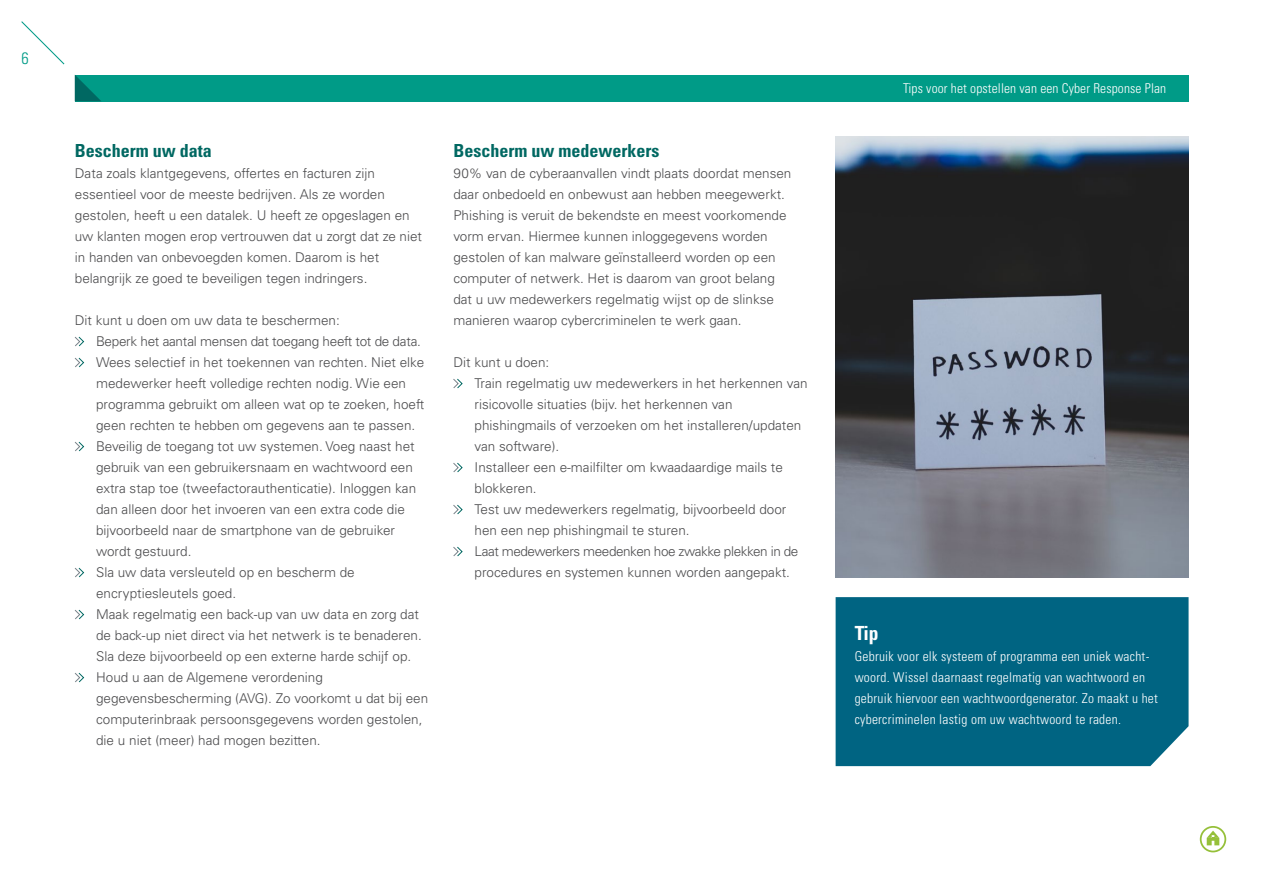
<style>
.page{position:relative;width:1263px;height:893px;background:#fff}
.page>*{position:absolute;margin:0;border:0;box-sizing:border-box;transform-origin:0 0}
.t1{font:700 condensed 19.5px "Univers LT Std";color:#fff}
.t2{font:700 condensed 18px "Univers LT Std";color:#006862}
.t3{font:300 condensed 16.5px "Univers LT Std";color:#009b87}
.t4{font:300 13.5px/21px "Univers LT Std";color:#4b4b4d}
.t5{font:300 condensed 13.5px/21px "Univers LT Std";letter-spacing:.02em;color:#fff}
.t6{font:300 condensed 13.5px "Univers LT Std";color:#fff}
</style>
<div class="page">
<svg style="left:21px;top:21px;width:44px;height:44px"></svg>
<div style="left:75px;top:75px;width:1113px;height:26px;background:#009b87"></div>
<svg style="left:74px;top:336px;width:10px;height:11px"></svg>
<svg style="left:74px;top:357px;width:10px;height:11px"></svg>
<svg style="left:74px;top:441px;width:10px;height:11px"></svg>
<svg style="left:74px;top:567px;width:10px;height:11px"></svg>
<svg style="left:74px;top:609px;width:10px;height:11px"></svg>
<svg style="left:74px;top:672px;width:10px;height:11px"></svg>
<svg style="left:453px;top:378px;width:10px;height:11px"></svg>
<svg style="left:453px;top:462px;width:10px;height:11px"></svg>
<svg style="left:453px;top:504px;width:10px;height:11px"></svg>
<svg style="left:453px;top:546px;width:10px;height:11px"></svg>
<svg style="left:75px;top:75px;width:26px;height:26px"></svg>
<svg style="left:1207px;top:831px;width:12px;height:14px"></svg>
<div style="left:1200px;top:826px;width:26px;height:26px;border:2px solid #96c03a;border-radius:50%"></div>
<img style="left:836px;top:136px;width:352px;height:441px">
<div style="left:836px;top:597px;width:352px;height:169px;background:#006482"></div>
<p class="t3" style="left:22px;top:48px;width:9px">6</p>
<h2 class="t2" style="left:75px;top:140px;width:138px">Bescherm uw data</h2>
<p class="t4" style="left:75px;top:163px;width:349px">Data zoals klantgegevens, offertes en facturen zijn essentieel voor de meeste bedrijven. Als ze worden gestolen, heeft u een datalek. U heeft ze opgeslagen en uw klanten mogen erop vertrouwen dat u zorgt dat ze niet in handen van onbevoegden komen. Daarom is het belangrijk ze goed te beveiligen tegen indringers.</p>
<p class="t4" style="left:96px;top:310px;width:334px;text-indent:-21px">Dit kunt u doen om uw data te beschermen:<br>Beperk het aantal mensen dat toegang heeft tot de data.<br>Wees selectief in het toekennen van rechten. Niet elke medewerker heeft volledige rechten nodig. Wie een programma gebruikt om alleen wat op te zoeken, hoeft geen rechten te hebben om gegevens aan te passen.<br>Beveilig de toegang tot uw systemen. Voeg naast het gebruik van een gebruikersnaam en wachtwoord een extra stap toe (tweefactorauthenticatie). Inloggen kan dan alleen door het invoeren van een extra code die bijvoorbeeld naar de smartphone van de gebruiker wordt gestuurd.<br>Sla uw data versleuteld op en bescherm de encryptiesleutels goed.<br>Maak regelmatig een back-up van uw data en zorg dat de back-up niet direct via het netwerk is te benaderen.<br>Sla deze bijvoorbeeld op een externe harde schijf op.<br>Houd u aan de Algemene verordening gegevensbescherming (AVG). Zo voorkomt u dat bij een computerinbraak persoonsgegevens worden gestolen, die u niet (meer) had mogen bezitten.</p>
<h2 class="t2" style="left:453px;top:140px;width:207px">Bescherm uw medewerkers</h2>
<p class="t4" style="left:453px;top:163px;width:340px">90% van de cyberaanvallen vindt plaats doordat mensen daar onbedoeld en onbewust aan hebben meegewerkt.<br>Phishing is veruit de bekendste en meest voorkomende vorm ervan. Hiermee kunnen inloggegevens worden gestolen of kan malware geïnstalleerd worden op een computer of netwerk. Het is daarom van groot belang dat u uw medewerkers regelmatig wijst op de slinkse manieren waarop cybercriminelen te werk gaan.</p>
<p class="t4" style="left:475px;top:352px;width:334px;text-indent:-21px">Dit kunt u doen:<br>Train regelmatig uw medewerkers in het herkennen van risicovolle situaties (bijv. het herkennen van phishingmails of verzoeken om het installeren/updaten van software).<br>Installeer een e-mailfilter om kwaadaardige mails te blokkeren.<br>Test uw medewerkers regelmatig, bijvoorbeeld door hen een nep phishingmail te sturen.<br>Laat medewerkers meedenken hoe zwakke plekken in de procedures en systemen kunnen worden aangepakt.</p>
<p class="t5" style="left:903px;top:77px;width:259px">Tips voor het opstellen van een Cyber R sponse P a</p>
<p class="t6" style="left:1010px;top:80px;width:157px">Logistieke winst met data delen</p>
<h1 class="t1" style="left:855px;top:621px;width:25px">Tip</h1>
<p class="t5" style="left:855px;top:646px;width:305px">Gebruik voor elk systeem of programma een uniek wacht&shy;woord. Wissel daarnaast regelmatig van wachtwoord en gebruik hiervoor een wachtwoordgenerator. Zo maakt u het cybercriminelen lastig om uw wachtwoord te raden.</p>
</div>
